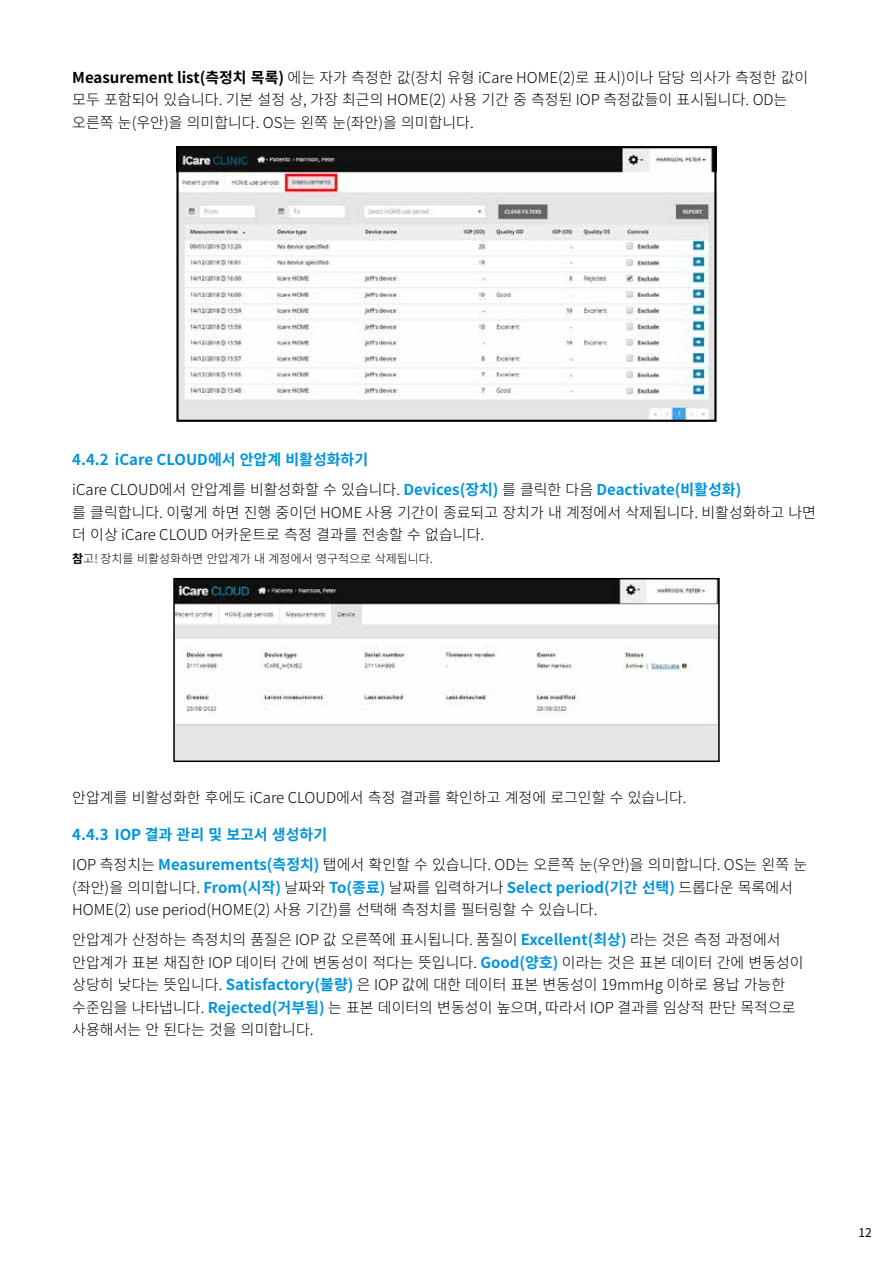
<style>
.page{position:relative;width:893px;height:1263px;background:#fff}
.page>*{position:absolute;margin:0;border:0;box-sizing:border-box;transform-origin:0 0}
.t1{font:300 15px/22.5px "Noto Sans CJ Kkr";color:#000}
.t2{font:700 15px/30px "Noto Sans CJ Kkr";color:#0095db}
.t3{font:300 12px "Noto Sans CJ Kkr";color:#000}
.t4{font:12px "Noto Sans CJ Kkr";color:#000}
.s1{font-weight:700}
.s2{font-weight:300;color:#000}
.s3{font-weight:700;color:#0095db}
</style>
<div class="page">
<img style="left:179px;top:149px;width:534px;height:270px">
<div style="left:176px;top:146px;width:540px;height:276px;border:2px solid #000"></div>
<img style="left:176px;top:581px;width:541px;height:178px">
<div style="left:173px;top:578px;width:547px;height:184px;border:2px solid #000"></div>
<p class="t1" style="left:72px;top:66px;width:738px"><span class="s1">Measurement list(측정치 목록)</span> 에는 자가 측정한 값(장치 유형 iCare HOME(2)로 표시)이나 담당 의사가 측정한 값이 모두 포함되어 있습니다. 기본 설정 상, 가장 최근의 HOME(2) 사용 기간 중 측정된 IOP 측정값들이 표시됩니다. OD는 오른쪽 눈(우안)을 의미합니다. OS는 왼쪽 눈(좌안)을 의미합니다.</p>
<p class="t2" style="left:72px;top:445px;width:671px">4.4.2 iCare CLOUD에서 안압계 비활성화하기<br><span class="s2">iCare CLOUD에서 안압계를 비활성화할 수 있습니다.</span> Devices(장치) <span class="s2">를 클릭한 다음</span> Deactivate(비활성화)</p>
<p class="t1" style="left:72px;top:501px;width:745px">를 클릭합니다. 이렇게 하면 진행 중이던 HOME 사용 기간이 종료되고 장치가 내 계정에서 삭제됩니다. 비활성화하고 나면 더 이상 iCare CLOUD 어카운트로 측정 결과를 전송할 수 없습니다.</p>
<p class="t3" style="left:72px;top:551px;width:362px"><span class="s1">참</span>고! 장치를 비활성화하면 안압계가 내 계정에서 영구적으로 삭제됩니다.</p>
<p class="t1" style="left:72px;top:786px;width:616px">안압계를 비활성화한 후에도 iCare CLOUD에서 측정 결과를 확인하고 계정에 로그인할 수 있습니다.</p>
<p class="t1" style="left:72px;top:820px;width:736px;line-height:30px"><span class="s3">4.4.3 IOP 결과 관리 및 보고서 생성하기<br></span>IOP 측정치는 <span class="s3">Measurements(측정치)</span> 탭에서 확인할 수 있습니다. OD는 오른쪽 눈(우안)을 의미합니다. OS는 왼쪽 눈</p>
<p class="t1" style="left:72px;top:876px;width:722px">(좌안)을 의미합니다. <span class="s3">From(시작)</span> 날짜와 <span class="s3">To(종료)</span> 날짜를 입력하거나 <span class="s3">Select period(기간 선택)</span> 드롭다운 목록에서<br>HOME(2) use period(HOME(2) 사용 기간)를 선택해 측정치를 필터링할 수 있습니다.</p>
<p class="t1" style="left:72px;top:929px;width:733px">안압계가 산정하는 측정치의 품질은 IOP 값 오른쪽에 표시됩니다. 품질이 <span class="s3">Excellent(최상)</span> 라는 것은 측정 과정에서 안압계가 표본 채집한 IOP 데이터 간에 변동성이 적다는 뜻입니다. <span class="s3">Good(양호)</span> 이라는 것은 표본 데이터 간에 변동성이 상당히 낮다는 뜻입니다. <span class="s3">Satisfactory(불량)</span> 은 IOP 값에 대한 데이터 표본 변동성이 19mmHg 이하로 용납 가능한 수준임을 나타냅니다. <span class="s3">Rejected(거부됨)</span> 는 표본 데이터의 변동성이 높으며, 따라서 IOP 결과를 임상적 판단 목적으로 사용해서는 안 된다는 것을 의미합니다.</p>
<p class="t4" style="left:858px;top:1226px;width:15px">12</p>
</div>
